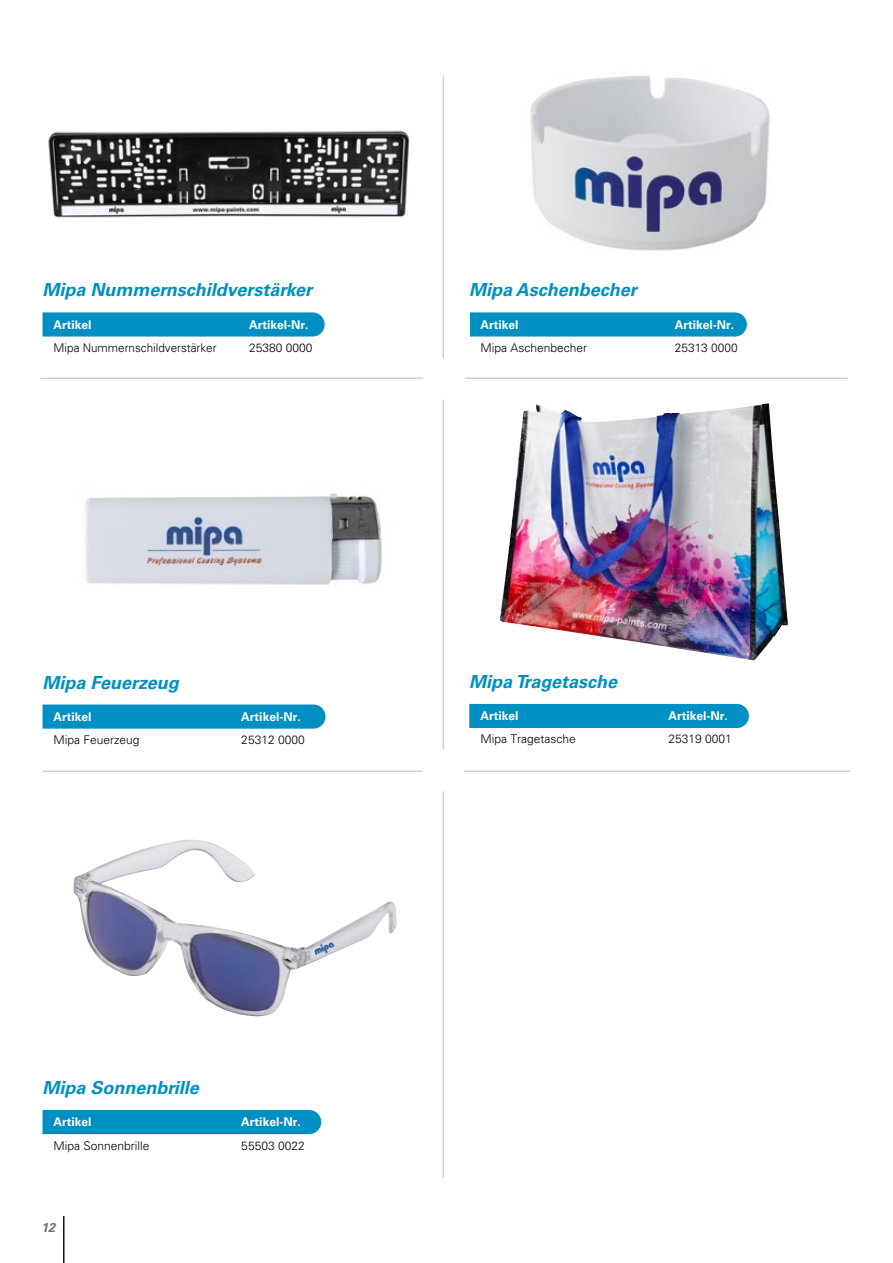
<style>
.page{position:relative;width:893px;height:1263px;background:#fff}
.page>*{position:absolute;margin:0;border:0;box-sizing:border-box;transform-origin:0 0}
.t1{font:italic 700 18px "Univers LT Pro 65";color:#008fc3}
.t2{font:italic 700 12.75px "Univers LT Pro 65";color:#706f6f}
.t3{font:300 12px "Univers LT Pro 45";color:#000}
.t4{font:700 12px "Univers LT Pro 65";color:#fff}
</style>
<div class="page">
<hr style="left:63px;top:1216px;width:1px;height:47px;background:#000">
<hr style="left:43px;top:770px;width:807px;height:2px;background:#d0d0d0">
<hr style="left:443px;top:77px;width:1px;height:1100px;background:#d0d0d0">
<div style="left:422px;top:750px;width:42px;height:41px;background:#fff;border-radius:50%"></div>
<div style="left:43px;top:1110px;width:278px;height:24px;background:#008fc3"></div>
<img style="left:73px;top:840px;width:324px;height:177px">
<svg style="left:470px;top:312px;width:277px;height:25px;background:#0b93c5"></svg>
<img style="left:530px;top:75px;width:240px;height:176px">
<svg style="left:43px;top:704px;width:282px;height:25px;background:#0a93c5"></svg>
<img style="left:85px;top:493px;width:297px;height:92px">
<hr style="left:41px;top:377px;width:806px;height:2px;background:#d0d0d0">
<div style="left:423px;top:358px;width:42px;height:42px;background:#fff;border-radius:50%"></div>
<img style="left:48px;top:130px;width:362px;height:88px">
<svg style="left:43px;top:312px;width:282px;height:25px;background:#0b94c5"></svg>
<div style="left:469px;top:704px;width:280px;height:24px;background:#008fc3"></div>
<img style="left:500px;top:403px;width:288px;height:257px">
<h1 class="t1" style="left:43px;top:279px;width:271px">Mipa Nummernschildverstärker</h1>
<p class="t4" style="left:54px;top:317px;width:40px">Artikel</p>
<p class="t4" style="left:249px;top:317px;width:61px">Artikel-Nr.</p>
<p class="t3" style="left:54px;top:340px;width:164px">Mipa Nummernschildverstärker</p>
<p class="t3" style="left:249px;top:340px;width:65px">25380 0000</p>
<h1 class="t1" style="left:43px;top:672px;width:138px">Mipa Feuerzeug</h1>
<p class="t4" style="left:53px;top:709px;width:40px">Artikel</p>
<p class="t4" style="left:241px;top:709px;width:61px">Artikel-Nr.</p>
<p class="t3" style="left:53px;top:732px;width:88px">Mipa Feuerzeug</p>
<p class="t3" style="left:241px;top:732px;width:65px">25312 0000</p>
<h1 class="t1" style="left:43px;top:1077px;width:158px">Mipa Sonnenbrille</h1>
<p class="t4" style="left:53px;top:1115px;width:40px">Artikel</p>
<p class="t4" style="left:241px;top:1115px;width:61px">Artikel-Nr.</p>
<p class="t3" style="left:53px;top:1138px;width:98px">Mipa Sonnenbrille</p>
<p class="t3" style="left:241px;top:1138px;width:65px">55503 0022</p>
<p class="t2" style="left:41px;top:1220px;width:16px">12</p>
<h1 class="t1" style="left:469px;top:279px;width:169px">Mipa Aschenbecher</h1>
<p class="t4" style="left:480px;top:317px;width:40px">Artikel</p>
<p class="t4" style="left:675px;top:317px;width:61px">Artikel-Nr.</p>
<p class="t3" style="left:480px;top:340px;width:108px">Mipa Aschenbecher</p>
<p class="t3" style="left:675px;top:340px;width:64px">25313 0000</p>
<h1 class="t1" style="left:469px;top:671px;width:149px">Mipa Tragetasche</h1>
<p class="t4" style="left:480px;top:709px;width:40px">Artikel</p>
<p class="t4" style="left:668px;top:709px;width:61px">Artikel-Nr.</p>
<p class="t3" style="left:480px;top:732px;width:97px">Mipa Tragetasche</p>
<p class="t3" style="left:668px;top:732px;width:65px">25319 0001</p>
</div>
